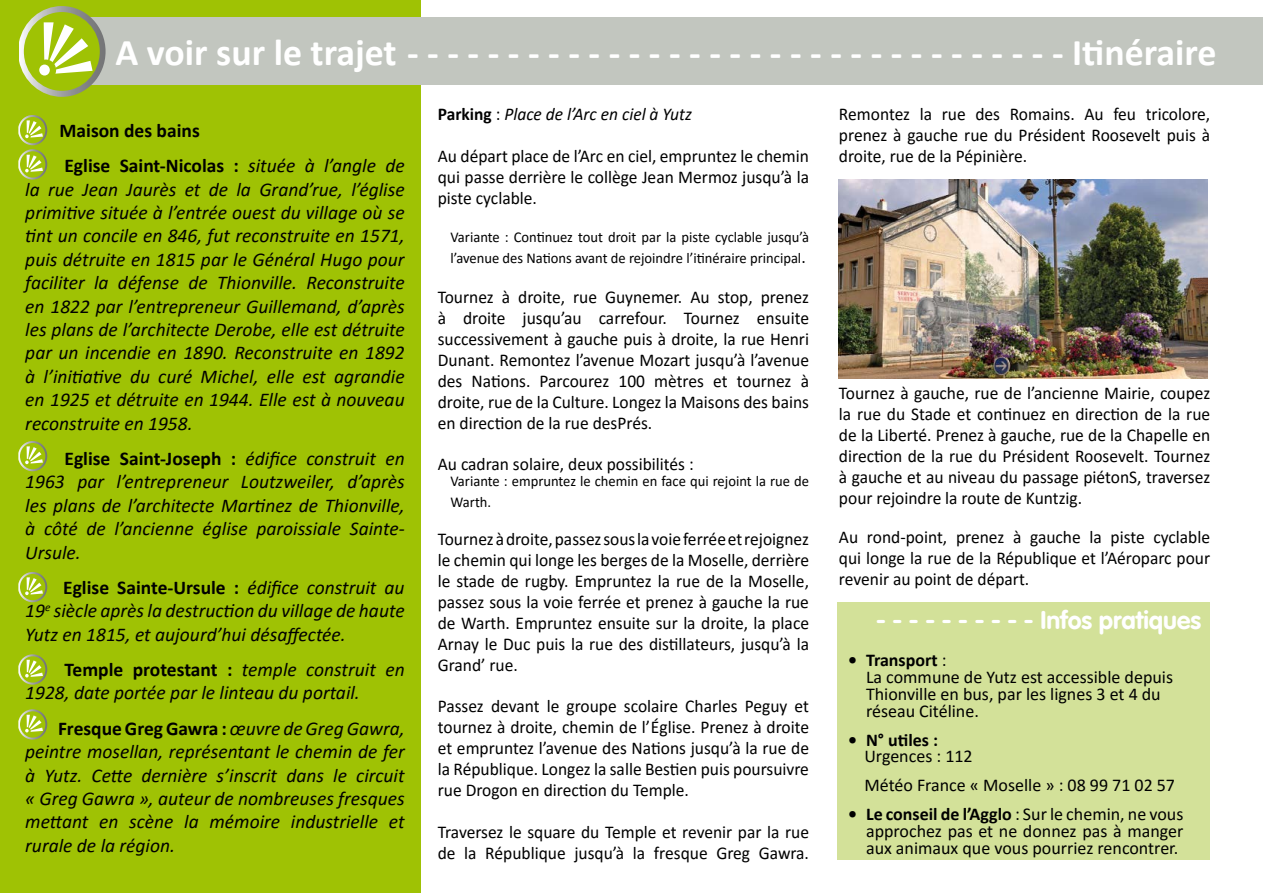
<style>
.page{position:relative;width:1263px;height:893px;background:#fff}
.page>*{position:absolute;margin:0;border:0;box-sizing:border-box;transform-origin:0 0}
.t1{font:700 37.95px "Calibri";color:#fff}
.t2{font:25.2px "VAG Rounded Bold";color:#fff}
.t3{font:italic 19.5px/23.4px "Calibri";color:#000;text-align:justify}
.t4{font:700 19.5px "Calibri";color:#000}
.t5{font:18px/21px "Calibri";color:#000;text-align:justify}
.t6{font:italic 18px "Calibri";color:#000}
.t7{font:700 18px "Calibri";color:#000}
.t8{font:15px/21px "Calibri";color:#000}
.s1{font-weight:700;font-style:normal}
.s2{font-style:normal}
.s3{font-size:18px}
.s4{font-weight:400}
.s5{font-weight:700}
</style>
<div class="page">
<div style="left:0;top:0;width:420px;height:893px;background:#9fc204"></div>
<div style="left:40px;top:18px;width:1223px;height:67px;background:#c2c6bf"></div>
<svg style="left:19px;top:6px;width:87px;height:91px"></svg>
<div style="left:36px;top:60px;width:20px;height:21px;background:#9fc204;border-radius:50%"></div>
<div style="left:39px;top:65px;width:11px;height:11px;background:#fff;border-radius:50%"></div>
<div style="left:837px;top:602px;width:373px;height:258px;background:#d3e199"></div>
<svg style="left:18px;top:441px;width:29px;height:30px"></svg>
<svg style="left:18px;top:115px;width:29px;height:65px"></svg>
<svg style="left:18px;top:572px;width:29px;height:30px"></svg>
<svg style="left:18px;top:654px;width:29px;height:31px"></svg>
<svg style="left:18px;top:709px;width:29px;height:31px"></svg>
<img style="left:839px;top:180px;width:369px;height:198px">
<h1 class="t1" style="left:115px;top:26px;width:1103px">A voir sur le trajet - - - - - - - - - - - - - - - - - - - - - - - - - - - - - - - - - Itinéraire</h1>
<p class="t6" style="left:438px;top:101px;width:256px"><span class="s1">Parking</span> <span class="s2">:</span> Place de l’Arc en ciel à Yutz</p>
<p class="t5" style="left:438px;top:145px;width:373px">Au départ place de l’Arc en ciel, empruntez le chemin qui passe derrière le collège Jean Mermoz jusqu’à la piste cyclable.</p>
<p class="t8" style="left:450px;top:226px;width:360px">Variante : Continuez tout droit par la piste cyclable jusqu’à l’avenue des Nations avant de rejoindre l’itinéraire principal<span class="s3">.</span></p>
<p class="t5" style="left:438px;top:286px;width:373px">Tournez à droite, rue Guynemer. Au stop, prenez à droite jusqu’au carrefour. Tournez ensuite successivement à gauche puis à droite, la rue Henri Dunant. Remontez l’avenue Mozart jusqu’à l’avenue des Nations. Parcourez 100 mètres et tournez à droite, rue de la Culture. Longez la Maisons des bains en direction de la rue desPrés.</p>
<p class="t5" style="left:438px;top:453px;width:257px">Au cadran solaire, deux possibilités :</p>
<p class="t8" style="left:450px;top:471px;width:360px">Variante : empruntez le chemin en face qui rejoint la rue de<br>Warth.</p>
<p class="t5" style="left:438px;top:528px;width:373px">Tournez à droite, passez sous la voie ferrée et rejoignez le chemin qui longe les berges de la Moselle, derrière le stade de rugby. Empruntez la rue de la Moselle, passez sous la voie ferrée et prenez à gauche la rue de Warth. Empruntez ensuite sur la droite, la place Arnay le Duc puis la rue des distillateurs, jusqu’à la Grand’ rue.</p>
<p class="t5" style="left:438px;top:694px;width:373px">Passez devant le groupe scolaire Charles Peguy et tournez à droite, chemin de l’Église. Prenez à droite et empruntez l’avenue des Nations jusqu’à la rue de la République. Longez la salle Bestien puis poursuivre rue Drogon en direction du Temple.</p>
<p class="t5" style="left:438px;top:820px;width:373px">Traversez le square du Temple et revenir par la rue de la République jusqu’à la fresque Greg Gawra.</p>
<p class="t5" style="left:839px;top:103px;width:373px">Remontez la rue des Romains. Au feu tricolore, prenez à gauche rue du Président Roosevelt puis à droite, rue de la Pépinière.</p>
<p class="t4" style="left:25px;top:117px;width:176px"><span class="s4">▪</span> Maison des bains</p>
<p class="t3" style="left:25px;top:153px;width:381px"><span class="s2">▪</span> <span class="s1">Eglise Saint-Nicolas :</span> située à l’angle de la rue Jean Jaurès et de la Grand’rue, l’église primitive située à l’entrée ouest du village où se tint un concile en 846, fut reconstruite en 1571, puis détruite en 1815 par le Général Hugo pour faciliter la défense de Thionville. Reconstruite en 1822 par l’entrepreneur Guillemand, d’après les plans de l’architecte Derobe, elle est détruite par un incendie en 1890. Reconstruite en 1892 à l’initiative du curé Michel, elle est agrandie en 1925 et détruite en 1944. Elle est à nouveau reconstruite en 1958.</p>
<p class="t3" style="left:25px;top:446px;width:381px"><span class="s2">▪</span> <span class="s1">Eglise Saint-Joseph :</span> édifice construit en 1963 par l’entrepreneur Loutzweiler, d’après les plans de l’architecte Martinez de Thionville, à côté de l’ancienne église paroissiale Sainte-Ursule.</p>
<p class="t3" style="left:25px;top:575px;width:381px"><span class="s2">▪</span> <span class="s1">Eglise Sainte-Ursule :</span> édifice construit au 19<sup>e</sup> siècle après la destruction du village de haute Yutz en 1815, et aujourd’hui désaffectée.</p>
<p class="t3" style="left:25px;top:657px;width:381px"><span class="s2">▪</span> <span class="s1">Temple protestant :</span> temple construit en<br>1928, date portée par le linteau du portail.</p>
<p class="t3" style="left:25px;top:716px;width:381px"><span class="s2">▪</span> <span class="s1">Fresque Greg Gawra :</span> œuvre de Greg Gawra, peintre mosellan, représentant le chemin de fer à Yutz. Cette dernière s’inscrit dans le circuit « Greg Gawra », auteur de nombreuses fresques mettant en scène la mémoire industrielle et rurale de la région.</p>
<p class="t5" style="left:839px;top:382px;width:373px">Tournez à gauche, rue de l’ancienne Mairie, coupez la rue du Stade et continuez en direction de la rue de la Liberté. Prenez à gauche, rue de la Chapelle en direction de la rue du Président Roosevelt. Tournez à gauche et au niveau du passage piétonS, traversez pour rejoindre la route de Kuntzig.</p>
<p class="t5" style="left:839px;top:526px;width:373px">Au rond-point, prenez à gauche la piste cyclable qui longe la rue de la République et l’Aéroparc pour revenir au point de départ.</p>
<h2 class="t2" style="left:876px;top:605px;width:327px">- - - - - - - - - - Infos pratiques</h2>
<p class="t5" style="left:866px;top:651px;width:308px;line-height:16.8px;text-align:left;text-indent:-18px"><span class="s5">• Transport</span> :<br>La commune de Yutz est accessible depuis<br>Thionville en bus, par les lignes 3 et 4 du réseau Citéline.</p>
<p class="t7" style="left:848px;top:727px;width:91px">• N° utiles :</p>
<p class="t5" style="left:864px;top:742px;width:312px;line-height:28.8px">Urgences : 112<br>Météo France « Moselle » : 08 99 71 02 57</p>
<p class="t5" style="left:866px;top:805px;width:319px;line-height:16.8px;text-indent:-18px"><span class="s5">• Le conseil de l’Agglo</span> : Sur le chemin, ne vous approchez pas et ne donnez pas à manger aux animaux que vous pourriez rencontrer.</p>
</div>
